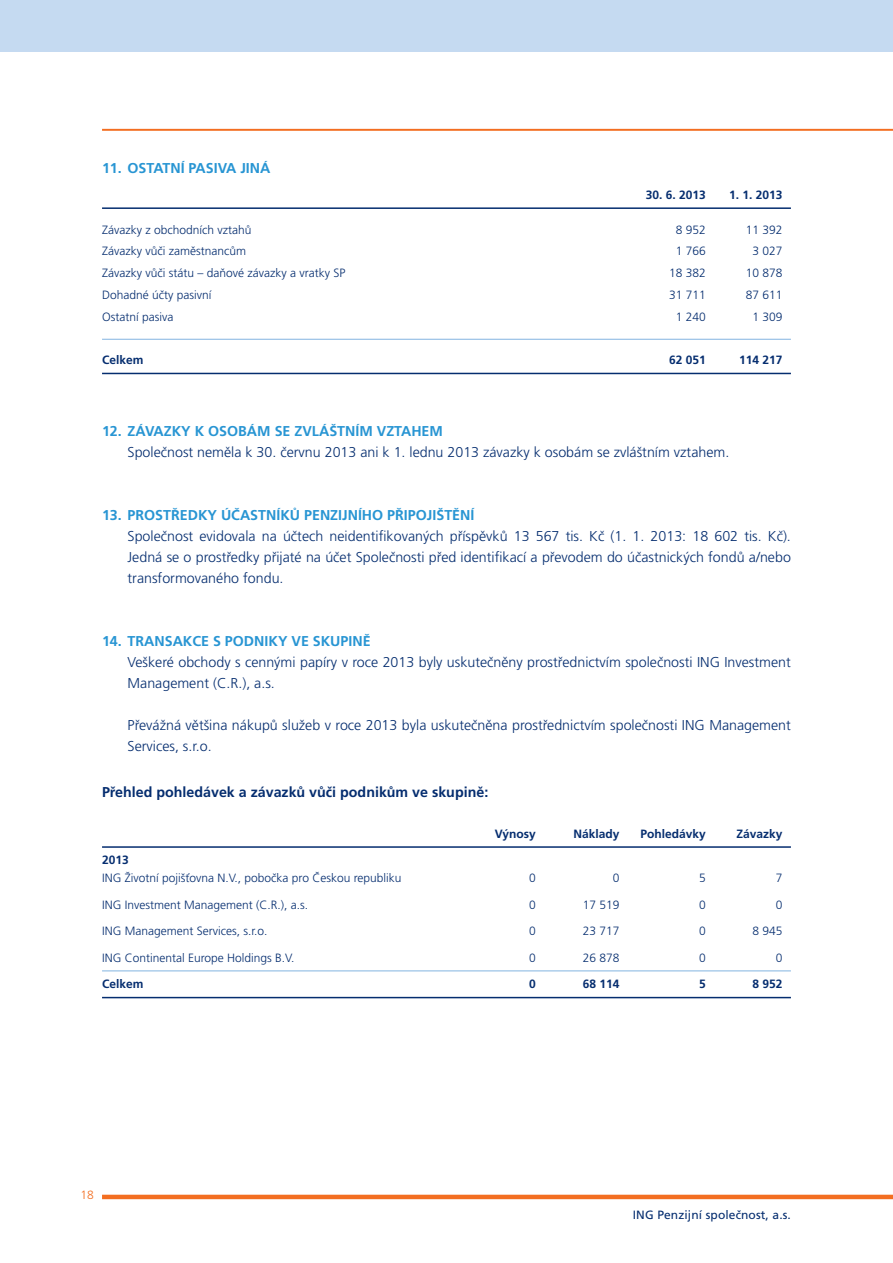
<style>
.page{position:relative;width:893px;height:1263px;background:#fff}
.page>*{position:absolute;margin:0;border:0;box-sizing:border-box;transform-origin:0 0}
.t1{font:300 14.25px/21px "Frutiger CE";color:#052d6f}
.t2{font:700 14.25px "Frutiger CE";color:#2895d3}
.t3{font:700 14.25px "Frutiger CE";color:#052d6f}
.t4{font:300 12px "Frutiger CE";color:#052d6f}
.t5{font:700 12px "Frutiger CE";color:#052d6f}
.t6{font:12px "Frutiger CE";letter-spacing:.01em;color:#052d6f}
.t7{font:300 12px "Frutiger CE";color:#f36e21}
</style>
<div class="page">
<hr style="left:102px;top:1195px;width:791px;height:4px;background:#f36e21">
<hr style="left:102px;top:129px;width:791px;height:2px;background:#f36e21">
<div style="left:0;top:0;width:893px;height:51px;background:#c5daf1"></div>
<hr style="left:102px;top:207px;width:689px;height:2px;background:#052d6f">
<hr style="left:102px;top:339px;width:689px;height:1px;background:#90bce4">
<hr style="left:102px;top:373px;width:689px;height:1px;background:#052d6f">
<hr style="left:102px;top:846px;width:689px;height:2px;background:#052d6f">
<hr style="left:102px;top:970px;width:689px;height:1px;background:#90bce4">
<hr style="left:102px;top:997px;width:689px;height:1px;background:#052d6f">
<p class="t2" style="left:102px;top:160px;width:170px">11. OSTATNÍ PASIVA JINÁ</p>
<p class="t5" style="left:646px;top:188px;width:62px">30. 6. 2013</p>
<p class="t5" style="left:729px;top:188px;width:55px">1. 1. 2013</p>
<p class="t4" style="left:102px;top:223px;width:151px">Závazky z obchodních vztahů</p>
<p class="t4" style="left:676px;top:223px;width:32px">8 952</p>
<p class="t4" style="left:746px;top:223px;width:38px">11 392</p>
<p class="t4" style="left:102px;top:244px;width:145px">Závazky vůči zaměstnancům</p>
<p class="t4" style="left:676px;top:244px;width:32px">1 766</p>
<p class="t4" style="left:752px;top:244px;width:32px">3 027</p>
<p class="t4" style="left:102px;top:266px;width:245px">Závazky vůči státu – daňové závazky a vratky SP</p>
<p class="t4" style="left:669px;top:266px;width:38px">18 382</p>
<p class="t4" style="left:746px;top:266px;width:38px">10 878</p>
<p class="t4" style="left:102px;top:288px;width:111px">Dohadné účty pasivní</p>
<p class="t4" style="left:669px;top:288px;width:38px">31 711</p>
<p class="t4" style="left:746px;top:288px;width:38px">87 611</p>
<p class="t4" style="left:102px;top:310px;width:73px">Ostatní pasiva</p>
<p class="t4" style="left:676px;top:310px;width:32px">1 240</p>
<p class="t4" style="left:752px;top:310px;width:32px">1 309</p>
<p class="t5" style="left:102px;top:353px;width:43px">Celkem</p>
<p class="t5" style="left:669px;top:353px;width:38px">62 051</p>
<p class="t5" style="left:739px;top:353px;width:45px">114 217</p>
<p class="t2" style="left:102px;top:423px;width:253px">12. ZÁVAZKY K OSOBÁM SE ZVLÁŠTNÍM</p>
<p class="t2" style="left:377px;top:423px;width:56px">VZTAHEM</p>
<p class="t1" style="left:128px;top:441px;width:603px">Společnost neměla k 30. červnu 2013 ani k 1. lednu 2013 závazky k osobám se zvláštním vztahem.</p>
<p class="t2" style="left:102px;top:507px;width:79px">13. PROSTŘED</p>
<p class="t2" style="left:198px;top:507px;width:263px">KY ÚČASTNÍKŮ PENZIJNÍHO PŘIPOJIŠTĚNÍ</p>
<p class="t1" style="left:128px;top:525px;width:665px;text-align:justify">Společnost evidovala na účtech neidentifikovaných příspěvků 13 567 tis. Kč (1. 1. 2013: 18 602 tis. Kč).<br>Jedná se o prostředky přijaté na účet Společnosti před identifikací a převodem do účastnických fondů a/nebo transformovaného fondu.</p>
<p class="t2" style="left:102px;top:633px;width:260px">14. TRANSAKCE S PODN IKY VE SKUPINĚ</p>
<p class="t1" style="left:128px;top:651px;width:665px">Veškeré obchody s cennými papíry v roce 2013 byly uskutečněny prostřednictvím společnosti ING Investment<br>Management (C.R.), a.s.</p>
<p class="t1" style="left:128px;top:714px;width:665px">Převážná většina nákupů služeb v roce 2013 byla uskutečněna prostřednictvím společnosti ING Management<br>Services, s.r.o.</p>
<p class="t3" style="left:102px;top:784px;width:388px">Přehled pohledávek a závazků vůči podnikům ve skupině:</p>
<p class="t5" style="left:495px;top:827px;width:65px">Výnosy N</p>
<p class="t5" style="left:582px;top:827px;width:39px">áklady</p>
<p class="t5" style="left:640px;top:827px;width:67px">Pohledávky</p>
<p class="t5" style="left:736px;top:827px;width:48px">Závazky</p>
<p class="t5" style="left:102px;top:853px;width:28px">2013</p>
<p class="t4" style="left:102px;top:871px;width:301px">ING Životní pojišťovna N.V., pobočka pro Českou republiku</p>
<p class="t4" style="left:529px;top:871px;width:8px">0</p>
<p class="t4" style="left:613px;top:871px;width:8px">0</p>
<p class="t4" style="left:699px;top:871px;width:8px">5</p>
<p class="t4" style="left:776px;top:871px;width:8px">7</p>
<p class="t4" style="left:102px;top:898px;width:208px">ING Investment Management (C.R.), a.s.</p>
<p class="t4" style="left:529px;top:898px;width:8px">0</p>
<p class="t4" style="left:583px;top:898px;width:38px">17 519</p>
<p class="t4" style="left:699px;top:898px;width:8px">0</p>
<p class="t4" style="left:776px;top:898px;width:8px">0</p>
<p class="t4" style="left:102px;top:924px;width:167px">ING Management Services, s.r.o.</p>
<p class="t4" style="left:529px;top:924px;width:8px">0</p>
<p class="t4" style="left:583px;top:924px;width:38px">23 717</p>
<p class="t4" style="left:699px;top:924px;width:8px">0</p>
<p class="t4" style="left:752px;top:924px;width:32px">8 945</p>
<p class="t4" style="left:102px;top:951px;width:194px">ING Continental Europe Holdings B.V.</p>
<p class="t4" style="left:529px;top:951px;width:8px">0</p>
<p class="t4" style="left:583px;top:951px;width:38px">26 878</p>
<p class="t4" style="left:699px;top:951px;width:8px">0</p>
<p class="t4" style="left:776px;top:951px;width:8px">0</p>
<p class="t5" style="left:102px;top:977px;width:43px">Celkem</p>
<p class="t5" style="left:529px;top:977px;width:8px">0</p>
<p class="t5" style="left:583px;top:977px;width:38px">68 114</p>
<p class="t5" style="left:699px;top:977px;width:8px">5</p>
<p class="t5" style="left:752px;top:977px;width:32px">8 952</p>
<p class="t7" style="left:80px;top:1188px;width:15px">18</p>
<p class="t6" style="left:633px;top:1208px;width:160px">ING Penzijní společnost, a.s.</p>
</div>
